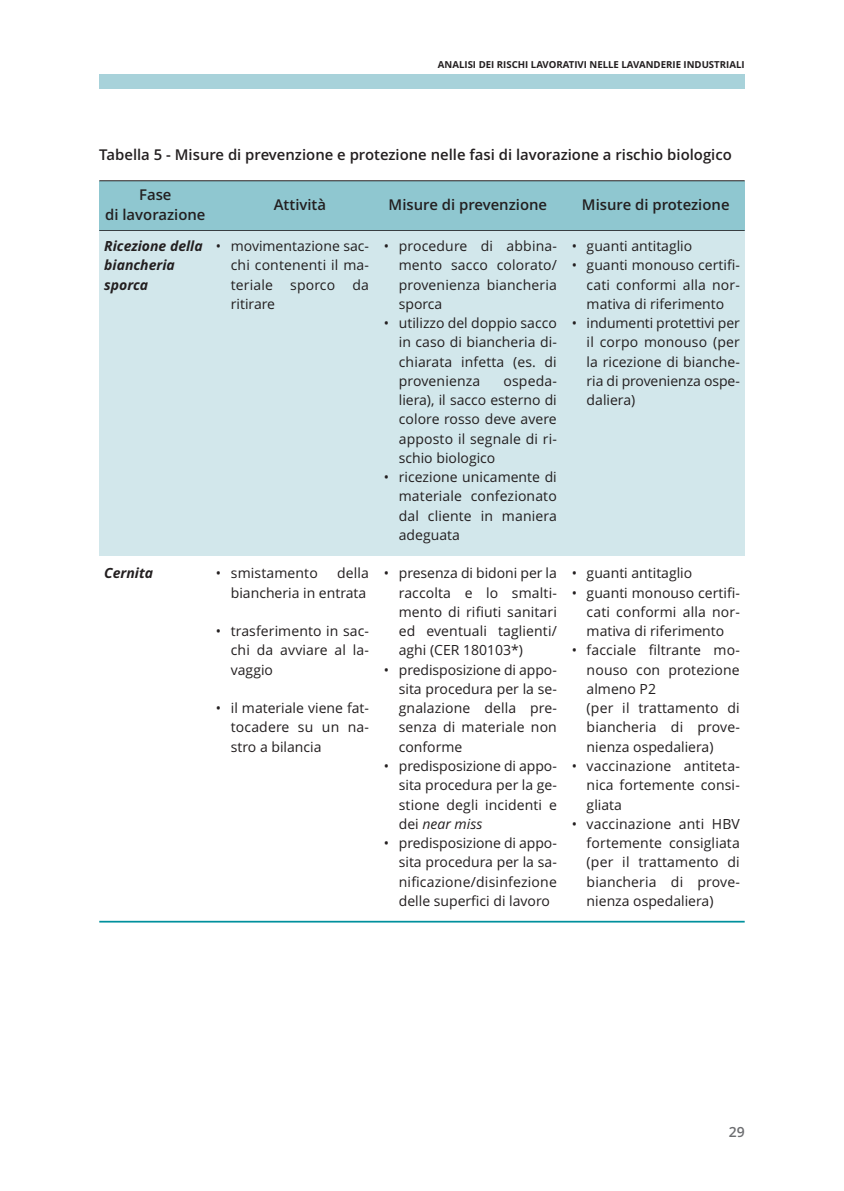
<style>
.page{position:relative;width:844px;height:1191px;background:#fff}
.page>*{position:absolute;margin:0;border:0;box-sizing:border-box;transform-origin:0 0}
.t1{font:600 14.88px/19.2px "Open Sans";color:#231f20;text-align:center}
.t2{font:14px/19.2px "Open Sans";letter-spacing:.01em;color:#231f20;text-align:justify}
.t3{font:italic 700 14px/19.2px "Open Sans";color:#231f20}
.t4{font:600 14px "Open Sans";color:#6c6d70}
.t5{font:700 9.62px "Open Sans";color:#231f20}
.s1{font-style:italic}
</style>
<div class="page">
<div style="left:99px;top:74px;width:645px;height:15px;background:#a8d2da"></div>
<div style="left:99px;top:181px;width:645px;height:49px;background:#8fc7d0"></div>
<hr style="left:99px;top:180px;width:645px;height:1px;background:#231f20">
<hr style="left:99px;top:230px;width:645px;height:1px;background:#231f20">
<div style="left:99px;top:231px;width:645px;height:324px;background:#d2e7eb"></div>
<hr style="left:99px;top:920px;width:645px;height:2px;background:#00909d">
<p class="t5" style="left:438px;top:61px;width:308px">ANALISI DEI RISCHI LAVORATIVI NELLE LAVANDERIE INDUSTRIALI</p>
<p class="t1" style="left:99px;top:147px;width:634px">Tabella 5 - Misure di prevenzione e protezione nelle fasi di lavorazione a rischio biologico</p>
<p class="t1" style="left:105px;top:187px;width:102px">Fase<br>di lavorazione</p>
<p class="t1" style="left:274px;top:196px;width:54px">Attività</p>
<p class="t1" style="left:388px;top:196px;width:160px">Misure di prevenzione</p>
<p class="t1" style="left:581px;top:196px;width:149px">Misure di protezione</p>
<p class="t3" style="left:104px;top:238px;width:100px">Ricezione della biancheria sporca</p>
<p class="t2" style="left:398px;top:238px;width:159px;text-indent:-15px">• procedure di abbina&shy;mento sacco colorato/ provenienza biancheria sporca</p>
<p class="t2" style="left:398px;top:315px;width:159px;text-indent:-15px">• utilizzo del doppio sacco in caso di biancheria di&shy;chiarata infetta (es. di provenienza</p>
<p class="t2" style="left:571px;top:238px;width:122px">• guanti antitaglio</p>
<p class="t2" style="left:586px;top:257px;width:155px;text-indent:-15px">• guanti monouso certifi&shy;cati conformi alla nor&shy;mativa di riferimento</p>
<p class="t2" style="left:586px;top:315px;width:155px;text-indent:-15px">• indumenti protettivi per il corpo monouso (per la ricezione di bianche&shy;ria di provenienza ospe&shy;daliera)</p>
<p class="t2" style="left:231px;top:238px;width:140px;text-indent:-15px">• movimentazione sac&shy;chi contenenti il ma&shy;teriale sporco da ritirare</p>
<p class="t2" style="left:398px;top:372px;width:159px;text-indent:105px">ospeda&shy;liera), il sacco esterno di colore rosso deve avere apposto il segnale di ri&shy;schio biologico</p>
<p class="t2" style="left:398px;top:469px;width:159px;text-indent:-15px">• ricezione unicamente di materiale confezionato dal cliente in maniera adeguata</p>
<p class="t2" style="left:398px;top:565px;width:159px;text-indent:-15px">• presenza di bidoni per la raccolta e lo smalti&shy;mento di rifiuti sanitari ed eventuali taglienti/ aghi (CER 180103*)</p>
<p class="t2" style="left:398px;top:661px;width:159px;text-indent:-15px">• predisposizione di appo&shy;sita procedura per la se&shy;gnalazione della pre&shy;senza di materiale non conforme</p>
<p class="t2" style="left:398px;top:757px;width:159px;text-indent:-15px">• predisposizione di appo&shy;sita procedura per la ge&shy;stione degli incidenti e dei <span class="s1">near miss</span></p>
<p class="t2" style="left:398px;top:834px;width:159px;text-indent:-15px">• predisposizione di appo&shy;sita procedura per la sa&shy;nificazione/disinfezione delle superfici di lavoro</p>
<p class="t3" style="left:104px;top:565px;width:50px">Cernita</p>
<p class="t2" style="left:231px;top:565px;width:140px;text-align:right">della<br>biancheria in entrata</p>
<p class="t2" style="left:231px;top:623px;width:140px;text-indent:-15px">• trasferimento in sac&shy;chi da avviare al la&shy;vaggio</p>
<p class="t2" style="left:231px;top:700px;width:140px;text-indent:-15px">• il materiale viene fat&shy;tocadere su un na&shy;stro a bilancia</p>
<p class="t2" style="left:571px;top:565px;width:122px">• guanti antitaglio</p>
<p class="t2" style="left:586px;top:584px;width:155px;text-indent:-15px">• guanti monouso certifi&shy;cati conformi alla nor&shy;mativa di riferimento</p>
<p class="t2" style="left:586px;top:642px;width:155px;text-align:left;text-indent:-15px">• facciale filtrante mo&shy;nouso con protezione almeno P2<br>(per il trattamento di biancheria di prove&shy;nienza ospedaliera)</p>
<p class="t2" style="left:586px;top:757px;width:155px;text-indent:-15px">• vaccinazione antiteta&shy;nica fortemente consi&shy;gliata</p>
<p class="t2" style="left:586px;top:815px;width:155px;text-indent:-15px">• vaccinazione anti HBV fortemente consigliata (per il trattamento di biancheria di prove&shy;nienza ospedaliera)</p>
<p class="t2" style="left:216px;top:565px;width:103px">• smistamento</p>
<p class="t4" style="left:728px;top:1126px;width:17px">29</p>
</div>
